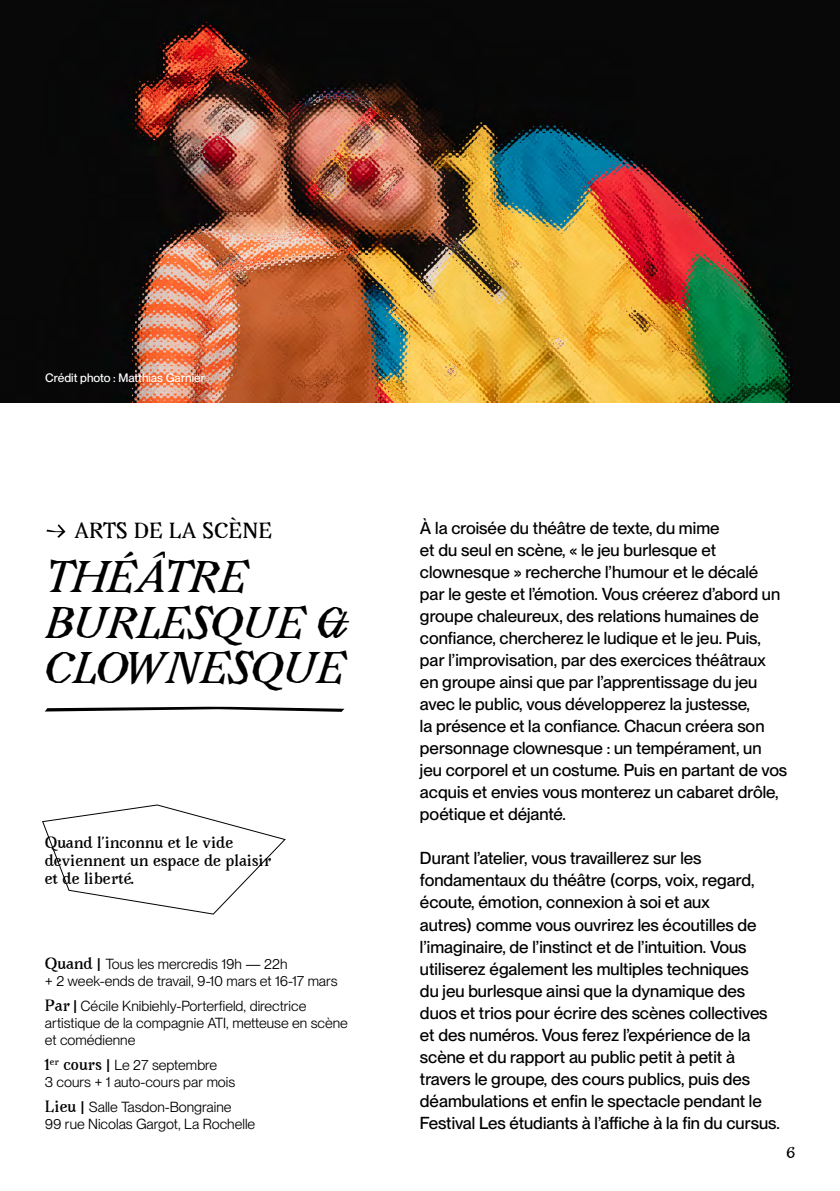
<style>
.page{position:relative;width:840px;height:1191px;background:#fff}
.page>*{position:absolute;margin:0;border:0;box-sizing:border-box;transform-origin:0 0}
.t1{font:italic 700 38.8px/45.6px "Avara";color:#000}
.t2{font:700 19.2px "Avara";color:#000}
.t3{font:500 17px/22px "PP Neue Montreal";color:#000}
.t4{font:14.4px/17px "PP Neue Montreal";color:#000}
.t5{font:700 14.4px/18px "Avara";color:#000}
.t6{font:700 14px "Avara";color:#000}
.t7{font:500 12px "PP Neue Montreal";color:#fff}
.s1{font-family:"Avara";font-weight:700}
.s2{font-weight:700}
</style>
<div class="page">
<img style="left:0;top:0;width:839px;height:403px">
<svg style="left:45px;top:706px;width:299px;height:6px"></svg>
<svg style="left:46px;top:524px;width:19px;height:14px"></svg>
<svg style="left:42px;top:804px;width:244px;height:110px"></svg>
<p class="t7" style="left:45px;top:371px;width:161px">Crédit photo : Matthias Garnier</p>
<p class="t2" style="left:75px;top:517px;width:199px">ARTS DE LA SCÈNE</p>
<p class="t3" style="left:420px;top:517px;width:368px">À la croisée du théâtre de texte, du mime<br>et du seul en scène, « le jeu burlesque et clownesque » recherche l’humour et le décalé<br>par le geste et l’émotion. Vous créerez d’abord un groupe chaleureux, des relations humaines de confiance, chercherez le ludique et le jeu. Puis, par l’improvisation, par des exercices théâtraux en groupe ainsi que par l’apprentissage du jeu avec le public, vous développerez la justesse,<br>la présence et la confiance. Chacun créera son personnage clownesque : un tempérament, un jeu corporel et un costume. Puis en partant de vos acquis et envies vous monterez un cabaret drôle, poétique et déjanté.</p>
<p class="t3" style="left:420px;top:847px;width:361px">Durant l’atelier, vous travaillerez sur les fondamentaux du théâtre (corps, voix, regard, écoute, émotion, connexion à soi et aux<br>autres) comme vous ouvrirez les écoutilles de l’imaginaire, de l’instinct et de l’intuition. Vous utiliserez également les multiples techniques<br>du jeu burlesque ainsi que la dynamique des duos et trios pour écrire des scènes collectives et des numéros. Vous ferez l’expérience de la scène et du rapport au public petit à petit à travers le groupe, des cours publics, puis des déambulations et enfin le spectacle pendant le Festival Les étudiants à l’affiche à la fin du cursus.</p>
<h1 class="t1" style="left:45px;top:555px;width:304px">THÉÂTRE<br>BURLESQUE &amp;<br>CLOWNESQUE</h1>
<p class="t5" style="left:45px;top:833px;width:228px">Quand l’inconnu et le vide deviennent un espace de plaisir et de liberté.</p>
<p class="t4" style="left:45px;top:955px;width:294px"><span class="s1">Quand</span> <span class="s2">|</span> Tous les mercredis 19h — 22h<br>+ 2 week-ends de travail, 9-10 mars et 16-17 mars</p>
<p class="t4" style="left:45px;top:997px;width:304px"><span class="s1">Par</span> <span class="s2">|</span> Cécile Knibiehly-Porterfield, directrice artistique de la compagnie ATI, metteuse en scène et comédienne</p>
<p class="t4" style="left:45px;top:1056px;width:192px"><span class="s1">1</span><sup>er</sup> <span class="s1">cours</span> <span class="s2">|</span> Le 27 septembre<br>3 cours + 1 auto-cours par mois</p>
<p class="t4" style="left:45px;top:1098px;width:212px"><span class="s1">Lieu</span> <span class="s2">|</span> Salle Tasdon-Bongraine<br>99 rue Nicolas Gargot, La Rochelle</p>
<p class="t6" style="left:786px;top:1142px;width:10px">6</p>
</div>
